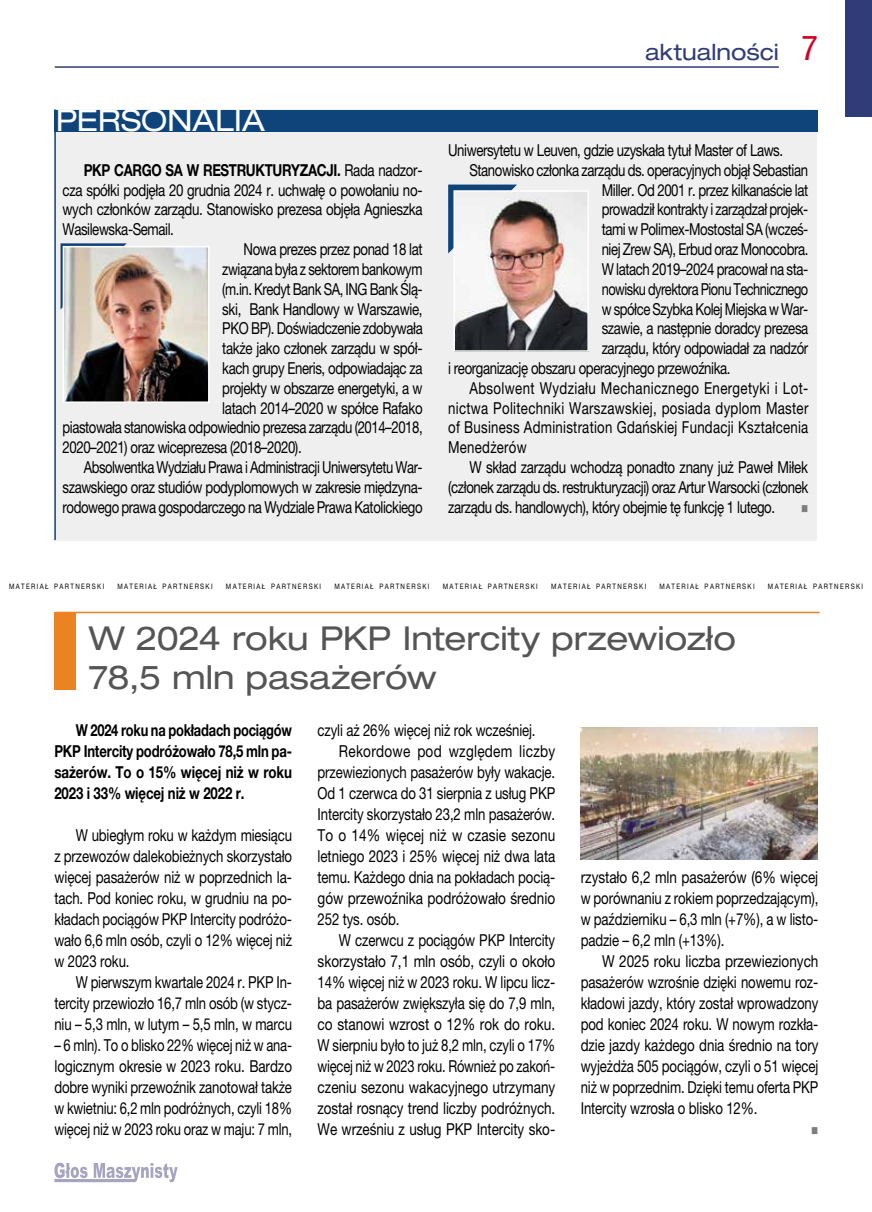
<style>
.page{position:relative;width:872px;height:1212px;background:#fff}
.page>*{position:absolute;margin:0;border:0;box-sizing:border-box;transform-origin:0 0}
.t1{font:expanded 33px/39.6px "Helvetica Neue LT Pro";letter-spacing:-.005em;color:#555}
.t2{font:expanded 30px "Helvetica Neue LT Pro";letter-spacing:-.005em;color:#fff}
.t3{font:expanded 22.5px "Helvetica Neue LT Pro";color:#303c78}
.t4{font:16.5px/21px "Helvetica Neue LT Pro";letter-spacing:-.025em;color:#000;text-align:justify;scale:.8 1}
.t5{font:16.5px/21px "Helvetica Neue LT Pro";letter-spacing:-.025em;color:#000;text-align:justify;scale:.82 1}
.t6{font:16.5px/21px "Helvetica Neue LT Pro";letter-spacing:-.025em;color:#000;text-align:justify;scale:.79 1}
.t7{font:16.5px "Helvetica Neue LT Pro";letter-spacing:-.025em;color:#000;scale:.81 1}
.t8{font:700 16.5px/21px "Helvetica Neue LT Pro";letter-spacing:-.01em;color:#000;text-align:justify;scale:.78 1}
.t9{font:16.5px "Helvetica Neue LT Pro";letter-spacing:.02em;color:#000;scale:.8 1}
.t10{font:16.5px "Helvetica Neue LT Pro";color:#000;scale:.82 1}
.t11{font:16.5px "Helvetica Neue LT Pro";letter-spacing:-.005em;color:#000;scale:.81 1}
.t12{font:16.5px "Helvetica Neue LT Pro";letter-spacing:-.025em;color:#000;scale:.78 1}
.t13{font:16.5px "Helvetica Neue LT Pro";letter-spacing:-.005em;color:#000;scale:.82 1}
.t14{font:16.5px "Helvetica Neue LT Pro";letter-spacing:.025em;color:#000;scale:.81 1}
.t15{font:700 16.5px "Helvetica Neue LT Pro";letter-spacing:-.01em;color:#000;scale:.81 1}
.t16{font:16.5px "Helvetica Neue LT Pro";letter-spacing:.005em;color:#000;scale:.82 1}
.t17{font:16.5px "Helvetica Neue LT Pro";letter-spacing:.02em;color:#000;scale:.82 1}
.t18{font:12px "Wingdings";color:#7d7d7d;scale:.8 1}
.t19{font:7.5px "Helvetica Neue LT Pro";letter-spacing:.215em;color:#000;scale:.82 1}
.s1{font-weight:400}
.s2{font-stretch:condensed;font-size:34.5px;color:#d40026}
</style>
<div class="page">
<svg style="left:54px;top:1163px;width:124px;height:19px"></svg>
<div style="left:845px;top:0;width:27px;height:117px;background:#303c78"></div>
<hr style="left:55px;top:66px;width:724px;height:2px;background:#303c78">
<div style="left:55px;top:612px;width:21px;height:78px;background:#eb8322"></div>
<hr style="left:56px;top:612px;width:763px;height:1px;background:#eb8322">
<img style="left:580px;top:727px;width:238px;height:132px">
<div style="left:54px;top:109px;width:762px;height:431px;background:#efefef"></div>
<div style="left:54px;top:110px;width:764px;height:22px;background:#0f447b"></div>
<hr style="left:54px;top:109px;width:2px;height:431px;background:#0f447b">
<svg style="left:61px;top:243px;width:66px;height:66px"></svg>
<img style="left:66px;top:249px;width:140px;height:151px">
<div style="left:63px;top:246px;width:146px;height:157px;border:2px solid #fff"></div>
<svg style="left:448px;top:185px;width:69px;height:68px"></svg>
<img style="left:456px;top:193px;width:130px;height:156px">
<div style="left:453px;top:190px;width:136px;height:162px;border:2px solid #fff"></div>
<h2 class="t2" style="left:56px;top:102px;width:210px">PERSONALIA</h2>
<p class="t15" style="left:84px;top:160px;width:420px">PKP CARGO SA W RESTRUKTURYZACJI. <span class="s1">Rada nadzor-</span></p>
<p class="t7" style="left:63px;top:180px;width:446px">cza spółki podjęła 20 grudnia 2024 r. uchwałę o powołaniu no-</p>
<p class="t7" style="left:63px;top:199px;width:446px">wych członków zarządu. Stanowisko prezesa objęła Agnieszka</p>
<p class="t4" style="left:63px;top:219px;width:141px">Wasilewska-Semail.</p>
<p class="t4" style="left:244px;top:238px;width:225px">Nowa prezes przez ponad 18 lat</p>
<p class="t6" style="left:222px;top:258px;width:255px">związana była z sektorem bankowym</p>
<p class="t6" style="left:222px;top:278px;width:255px">(m.in. Kredyt Bank SA, ING Bank Ślą-</p>
<p class="t7" style="left:222px;top:298px;width:249px">ski, Bank Handlowy w Warszawie,</p>
<p class="t4" style="left:222px;top:318px;width:252px">PKO BP). Doświadczenie zdobywała</p>
<p class="t7" style="left:222px;top:338px;width:249px">także jako członek zarządu w spół-</p>
<p class="t4" style="left:222px;top:357px;width:252px">kach grupy Eneris, odpowiadając za</p>
<p class="t4" style="left:222px;top:377px;width:252px">projekty w obszarze energetyki, a w</p>
<p class="t4" style="left:222px;top:397px;width:252px">latach 2014–2020 w spółce Rafako</p>
<p class="t4" style="left:63px;top:417px;width:452px">piastowała stanowiska odpowiednio prezesa zarządu (2014–2018,</p>
<p class="t4" style="left:63px;top:436px;width:300px">2020–2021) oraz wiceprezesa (2018–2020).</p>
<p class="t6" style="left:84px;top:456px;width:430px">Absolwentka Wydziału Prawa i Administracji Uniwersytetu War-</p>
<p class="t4" style="left:63px;top:476px;width:451px">szawskiego oraz studiów podyplomowych w zakresie międzyna-</p>
<p class="t4" style="left:63px;top:496px;width:451px">rodowego prawa gospodarczego na Wydziale Prawa Katolickiego</p>
<h3 class="t3" style="left:645px;top:37px;width:174px">aktualności <span class="s2">7</span></h3>
<p class="t4" style="left:448px;top:139px;width:420px">Uniwersytetu w Leuven, gdzie uzyskała tytuł Master of Laws.</p>
<p class="t4" style="left:469px;top:159px;width:425px">Stanowisko członka zarządu ds. operacyjnych objął Sebastian</p>
<p class="t4" style="left:601px;top:179px;width:260px">Miller. Od 2001 r. przez kilkanaście lat</p>
<p class="t6" style="left:601px;top:199px;width:263px">prowadził kontrakty i zarządzał projek-</p>
<p class="t4" style="left:601px;top:219px;width:260px">tami w Polimex-Mostostal SA (wcześ-</p>
<p class="t4" style="left:601px;top:238px;width:260px">niej Zrew SA), Erbud oraz Monocobra.</p>
<p class="t4" style="left:601px;top:258px;width:260px">W latach 2019–2024 pracował na sta-</p>
<p class="t12" style="left:601px;top:279px;width:266px">nowisku dyrektora Pionu Technicznego</p>
<p class="t6" style="left:601px;top:298px;width:263px">w spółce Szybka Kolej Miejska w War-</p>
<p class="t4" style="left:601px;top:318px;width:260px">szawie, a następnie doradcy prezesa</p>
<p class="t4" style="left:601px;top:337px;width:260px">zarządu, który odpowiadał za nadzór</p>
<p class="t4" style="left:448px;top:357px;width:354px">i reorganizację obszaru operacyjnego przewoźnika.</p>
<p class="t14" style="left:469px;top:378px;width:420px">Absolwent Wydziału Mechanicznego Energetyki i Lot-</p>
<p class="t9" style="left:448px;top:397px;width:452px">nictwa Politechniki Warszawskiej, posiada dyplom Master</p>
<p class="t9" style="left:448px;top:417px;width:451px">of Business Administration Gdańskiej Fundacji Kształcenia</p>
<p class="t9" style="left:448px;top:437px;width:100px">Menedżerów</p>
<p class="t7" style="left:469px;top:457px;width:419px">W skład zarządu wchodzą ponadto znany już Paweł Miłek</p>
<p class="t4" style="left:448px;top:476px;width:451px">(członek zarządu ds. restrukturyzacji) oraz Artur Warsocki (członek</p>
<p class="t4" style="left:448px;top:496px;width:410px">zarządu ds. handlowych), który obejmie tę funkcję 1 lutego.</p>
<p class="t18" style="left:801px;top:502px;width:10px">■</p>
<p class="t19" style="left:9px;top:582px;width:117px">MATERIAŁ PARTNERSKI</p>
<p class="t19" style="left:118px;top:582px;width:117px">MATERIAŁ PARTNERSKI</p>
<p class="t19" style="left:226px;top:582px;width:117px">MATERIAŁ PARTNERSKI</p>
<p class="t19" style="left:334px;top:582px;width:117px">MATERIAŁ PARTNERSKI</p>
<p class="t19" style="left:443px;top:582px;width:117px">MATERIAŁ PARTNERSKI</p>
<p class="t19" style="left:551px;top:582px;width:117px">MATERIAŁ PARTNERSKI</p>
<p class="t19" style="left:659px;top:582px;width:117px">MATERIAŁ PARTNERSKI</p>
<p class="t19" style="left:768px;top:582px;width:117px">MATERIAŁ PARTNERSKI</p>
<h1 class="t1" style="left:89px;top:617px;width:648px">W 2024 roku PKP Intercity przewiozło<br>78,5 mln pasażerów</h1>
<p class="t8" style="left:54px;top:719px;width:306px;text-indent:21px">W 2024 roku na pokładach pociągów PKP Intercity podróżowało 78,5 mln pa&shy;sażerów. To o 15% więcej niż w roku 2023 i 33% więcej niż w 2022 r.</p>
<p class="t4" style="left:54px;top:825px;width:298px;text-indent:21px">W ubiegłym roku w każdym miesiącu z przewozów dalekobieżnych skorzystało więcej pasażerów niż w poprzednich la&shy;tach. Pod koniec roku, w grudniu na po&shy;kładach pociągów PKP Intercity podróżo&shy;wało 6,6 mln osób, czyli o 12% więcej niż w 2023 roku.</p>
<p class="t4" style="left:54px;top:972px;width:298px;text-indent:21px">W pierwszym kwartale 2024 r. PKP In&shy;tercity przewiozło 16,7 mln osób (w stycz&shy;niu – 5,3 mln, w lutym – 5,5 mln, w marcu</p>
<p class="t6" style="left:54px;top:1035px;width:302px">– 6 mln). To o blisko 22% więcej niż w ana&shy;logicznym okresie w 2023 roku. Bardzo dobre wyniki przewoźnik zanotował także w kwietniu: 6,2 mln podróżnych, czyli 18% więcej niż w 2023 roku oraz w maju: 7 mln,</p>
<p class="t4" style="left:317px;top:720px;width:274px">czyli aż 26% więcej niż rok wcześniej.</p>
<p class="t17" style="left:339px;top:741px;width:265px">Rekordowe pod względem liczby</p>
<p class="t4" style="left:317px;top:762px;width:298px">przewiezionych pasażerów były wakacje.</p>
<p class="t4" style="left:317px;top:783px;width:298px">Od 1 czerwca do 31 sierpnia z usług PKP</p>
<p class="t4" style="left:317px;top:804px;width:298px">Intercity skorzystało 23,2 mln pasażerów.</p>
<p class="t16" style="left:317px;top:825px;width:291px">To o 14% więcej niż w czasie sezonu</p>
<p class="t11" style="left:317px;top:846px;width:295px">letniego 2023 i 25% więcej niż dwa lata</p>
<p class="t4" style="left:317px;top:867px;width:298px">temu. Każdego dnia na pokładach pocią-</p>
<p class="t13" style="left:317px;top:888px;width:291px">gów przewoźnika podróżowało średnio</p>
<p class="t4" style="left:317px;top:909px;width:104px">252 tys. osób.</p>
<p class="t4" style="left:339px;top:930px;width:272px">W czerwcu z pociągów PKP Intercity</p>
<p class="t10" style="left:317px;top:951px;width:291px">skorzystało 7,1 mln osób, czyli o około</p>
<p class="t4" style="left:317px;top:972px;width:298px">14% więcej niż w 2023 roku. W lipcu licz-</p>
<p class="t4" style="left:317px;top:993px;width:298px">ba pasażerów zwiększyła się do 7,9 mln,</p>
<p class="t10" style="left:317px;top:1014px;width:291px">co stanowi wzrost o 12% rok do roku.</p>
<p class="t4" style="left:317px;top:1035px;width:299px">W sierpniu było to już 8,2 mln, czyli o 17%</p>
<p class="t12" style="left:317px;top:1056px;width:306px">więcej niż w 2023 roku. Również po zakoń-</p>
<p class="t10" style="left:317px;top:1077px;width:291px">czeniu sezonu wakacyjnego utrzymany</p>
<p class="t11" style="left:317px;top:1098px;width:295px">został rosnący trend liczby podróżnych.</p>
<p class="t13" style="left:317px;top:1119px;width:291px">We wrześniu z usług PKP Intercity sko-</p>
<p class="t5" style="left:581px;top:867px;width:291px">rzystało 6,2 mln pasażerów (6% więcej w porównaniu z rokiem poprzedzającym), w październiku – 6,3 mln (+7%), a w listo&shy;padzie – 6,2 mln (+13%).</p>
<p class="t5" style="left:581px;top:951px;width:291px;text-indent:21px">W 2025 roku liczba przewiezionych pasażerów wzrośnie dzięki nowemu roz&shy;kładowi jazdy, który został wprowadzony pod koniec 2024 roku. W nowym rozkła&shy;dzie jazdy każdego dnia średnio na tory wyjeżdża 505 pociągów, czyli o 51 więcej niż w poprzednim. Dzięki temu oferta PKP Intercity wzrosła o blisko 12%.</p>
<p class="t18" style="left:811px;top:1125px;width:10px">■</p>
</div>
